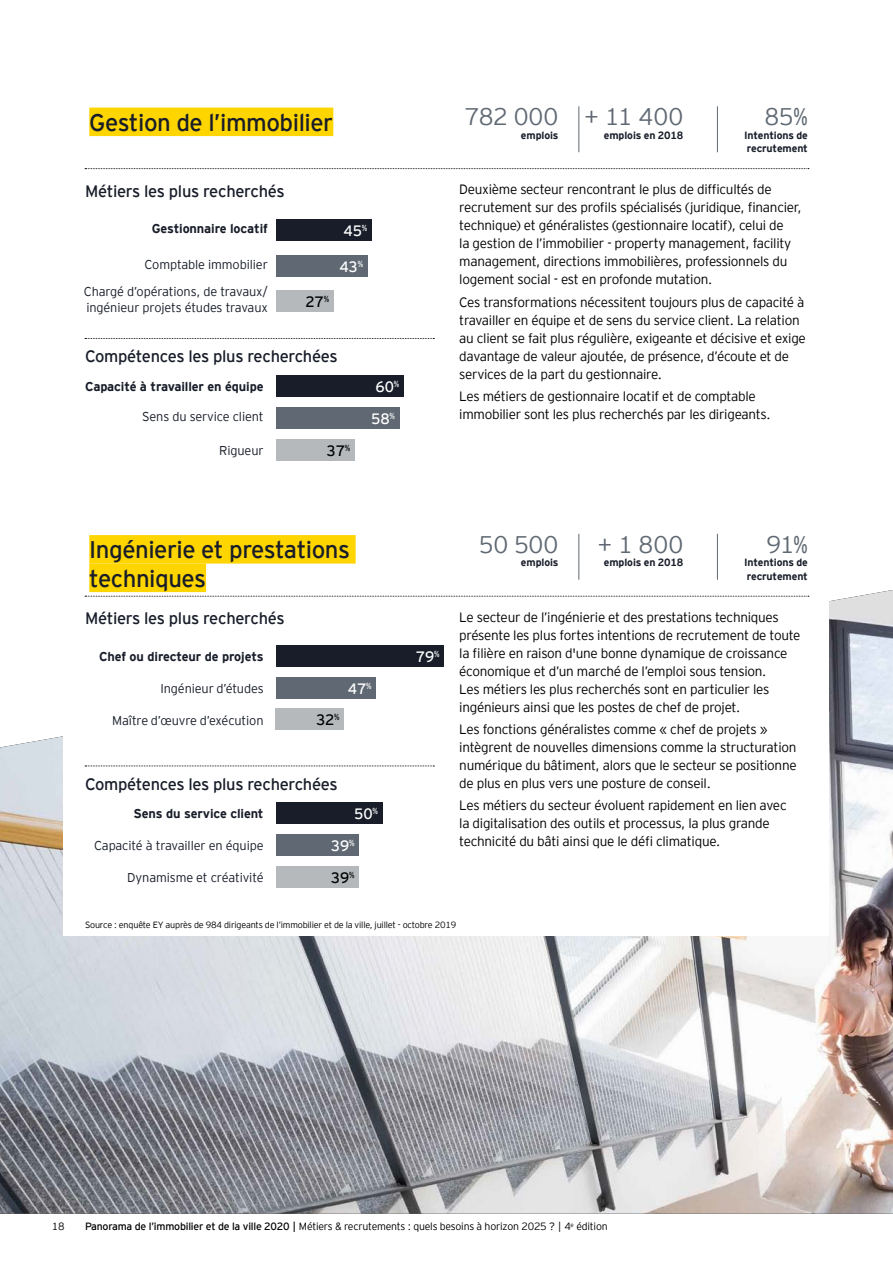
<style>
.page{position:relative;width:893px;height:1263px;background:#fff}
.page>*{position:absolute;margin:0;border:0;box-sizing:border-box;transform-origin:0 0}
.t1{font:24px/28.5px "EY Interstate";letter-spacing:-.02em;color:#181d29}
.t2{font:300 24px "EY Interstate";letter-spacing:-.01em;color:#606973}
.t3{font:16.5px "EY Interstate";letter-spacing:-.02em;color:#181d29}
.t4{font:15px "EY Interstate";letter-spacing:-.01em;color:#fff}
.t5{font:15px "EY Interstate";letter-spacing:-.01em;color:#000}
.t6{font:300 13.5px/18px "EY Interstate";letter-spacing:-.02em;color:#000}
.t7{font:300 12.75px/16.5px "EY Interstate";letter-spacing:-.01em;color:#181d29}
.t8{font:700 12.75px "EY Interstate";letter-spacing:-.01em;color:#181d29}
.t9{font:300 10.5px "EY Interstate";letter-spacing:-.02em;color:#000}
.t10{font:700 10.5px/13.5px "EY Interstate";letter-spacing:-.01em;color:#181d29}
.t11{font:300 9px "EY Interstate";letter-spacing:-.02em;color:#000}
.s1{font-weight:400}
</style>
<div class="page">
<div style="left:89px;top:108px;width:244px;height:28px;background:#ffd500"></div>
<svg style="left:85px;top:168px;width:724px;height:1px"></svg>
<svg style="left:85px;top:338px;width:349px;height:1px"></svg>
<div style="left:276px;top:220px;width:96px;height:21px;background:#181d29"></div>
<div style="left:276px;top:255px;width:91px;height:21px;background:#606973"></div>
<div style="left:276px;top:290px;width:57px;height:22px;background:#b5b9bc"></div>
<div style="left:276px;top:375px;width:128px;height:21px;background:#181d29"></div>
<div style="left:276px;top:408px;width:123px;height:21px;background:#606973"></div>
<div style="left:276px;top:440px;width:79px;height:21px;background:#b5b9bc"></div>
<hr style="left:579px;top:106px;width:1px;height:46px;background:#606973">
<hr style="left:717px;top:106px;width:1px;height:46px;background:#606973">
<img style="left:0;top:590px;width:893px;height:623px">
<div style="left:64px;top:512px;width:765px;height:423px;background:#fff"></div>
<div style="left:89px;top:535px;width:267px;height:29px;background:#ffd500"></div>
<div style="left:89px;top:564px;width:117px;height:28px;background:#ffd500"></div>
<svg style="left:85px;top:596px;width:724px;height:1px"></svg>
<svg style="left:85px;top:765px;width:349px;height:1px"></svg>
<div style="left:276px;top:645px;width:168px;height:21px;background:#181d29"></div>
<div style="left:276px;top:677px;width:100px;height:21px;background:#606973"></div>
<div style="left:276px;top:709px;width:68px;height:21px;background:#b5b9bc"></div>
<div style="left:276px;top:802px;width:106px;height:22px;background:#181d29"></div>
<div style="left:276px;top:834px;width:83px;height:22px;background:#606973"></div>
<div style="left:276px;top:866px;width:83px;height:22px;background:#b5b9bc"></div>
<hr style="left:579px;top:534px;width:1px;height:46px;background:#606973">
<hr style="left:717px;top:534px;width:1px;height:46px;background:#606973">
<h1 class="t1" style="left:89px;top:107px;width:246px">Gestion de l’immobilier</h1>
<h1 class="t2" style="left:465px;top:100px;width:95px">782 000</h1>
<p class="t10" style="left:521px;top:128px;width:39px">emplois</p>
<h1 class="t2" style="left:584px;top:100px;width:100px">+ 11 400</h1>
<p class="t10" style="left:604px;top:128px;width:81px">emplois en 2018</p>
<h1 class="t2" style="left:764px;top:100px;width:45px">85%</h1>
<p class="t10" style="left:744px;top:128px;width:65px">Intentions de recrutement</p>
<p class="t3" style="left:85px;top:179px;width:201px">Métiers les plus recherchés</p>
<p class="t8" style="left:152px;top:220px;width:118px">Gestionnaire locatif</p>
<p class="t4" style="left:344px;top:220px;width:25px">45<sup>%</sup></p>
<p class="t7" style="left:145px;top:255px;width:125px">Comptable immobilier</p>
<p class="t4" style="left:339px;top:256px;width:25px">43<sup>%</sup></p>
<p class="t7" style="left:84px;top:282px;width:186px">Chargé d’opérations, de travaux/ ingénieur projets études travaux</p>
<p class="t5" style="left:305px;top:291px;width:25px">27<sup>%</sup></p>
<p class="t3" style="left:85px;top:345px;width:254px">Compétences les plus recherchées</p>
<p class="t8" style="left:85px;top:377px;width:180px">Capacité à travailler en équipe</p>
<p class="t4" style="left:376px;top:376px;width:25px">60<sup>%</sup></p>
<p class="t7" style="left:142px;top:408px;width:123px">Sens du service client</p>
<p class="t4" style="left:371px;top:408px;width:25px">58<sup>%</sup></p>
<p class="t7" style="left:219px;top:442px;width:46px">Rigueur</p>
<p class="t5" style="left:327px;top:440px;width:25px">37<sup>%</sup></p>
<p class="t6" style="left:459px;top:180px;width:344px">Deuxième secteur rencontrant le plus de difficultés de recrutement sur des profils spécialisés (juridique, financier, technique) et généralistes (gestionnaire locatif), celui de<br>la gestion de l’immobilier - property management, facility management, directions immobilières, professionnels du logement social - est en profonde mutation.</p>
<p class="t6" style="left:459px;top:292px;width:348px">Ces transformations nécessitent toujours plus de capacité à travailler en équipe et de sens du service client. La relation au client se fait plus régulière, exigeante et décisive et exige davantage de valeur ajoutée, de présence, d’écoute et de services de la part du gestionnaire.</p>
<p class="t6" style="left:459px;top:386px;width:313px">Les métiers de gestionnaire locatif et de comptable immobilier sont les plus recherchés par les dirigeants.</p>
<h1 class="t1" style="left:89px;top:534px;width:262px">Ingénierie et prestations techniques</h1>
<h1 class="t2" style="left:479px;top:527px;width:81px">50 500</h1>
<p class="t10" style="left:521px;top:555px;width:39px">emplois</p>
<h1 class="t2" style="left:597px;top:527px;width:87px">+ 1 800</h1>
<p class="t10" style="left:604px;top:555px;width:81px">emplois en 2018</p>
<h1 class="t2" style="left:766px;top:527px;width:43px">91%</h1>
<p class="t10" style="left:744px;top:555px;width:65px">Intentions de recrutement</p>
<p class="t6" style="left:459px;top:607px;width:343px">Le secteur de l’ingénierie et des prestations techniques présente les plus fortes intentions de recrutement de toute la filière en raison d'une bonne dynamique de croissance économique et d’un marché de l’emploi sous tension.<br>Les métiers les plus recherchés sont en particulier les ingénieurs ainsi que les postes de chef de projet.</p>
<p class="t6" style="left:459px;top:719px;width:339px">Les fonctions généralistes comme « chef de projets » intègrent de nouvelles dimensions comme la structuration numérique du bâtiment, alors que le secteur se positionne de plus en plus vers une posture de conseil.</p>
<p class="t6" style="left:459px;top:796px;width:329px">Les métiers du secteur évoluent rapidement en lien avec la digitalisation des outils et processus, la plus grande technicité du bâti ainsi que le défi climatique.</p>
<p class="t3" style="left:85px;top:607px;width:201px">Métiers les plus recherchés</p>
<p class="t8" style="left:99px;top:647px;width:166px">Chef ou directeur de projets</p>
<p class="t4" style="left:416px;top:646px;width:25px">79<sup>%</sup></p>
<p class="t7" style="left:160px;top:679px;width:105px">Ingénieur d’études</p>
<p class="t4" style="left:348px;top:677px;width:25px">47<sup>%</sup></p>
<p class="t7" style="left:112px;top:711px;width:153px">Maître d’œuvre d’exécution</p>
<p class="t5" style="left:316px;top:709px;width:25px">32<sup>%</sup></p>
<p class="t3" style="left:85px;top:772px;width:254px">Compétences les plus recherchées</p>
<p class="t8" style="left:134px;top:805px;width:131px">Sens du service client</p>
<p class="t4" style="left:354px;top:803px;width:25px">50<sup>%</sup></p>
<p class="t7" style="left:94px;top:837px;width:171px">Capacité à travailler en équipe</p>
<p class="t4" style="left:331px;top:835px;width:25px">39<sup>%</sup></p>
<p class="t7" style="left:127px;top:868px;width:138px">Dynamisme et créativité</p>
<p class="t5" style="left:331px;top:867px;width:25px">39<sup>%</sup></p>
<p class="t11" style="left:85px;top:918px;width:373px">Source : enquête EY auprès de 984 dirigeants de l’immobilier et de la ville, juillet - octobre 2019</p>
<p class="t9" style="left:52px;top:1219px;width:15px">18</p>
<p class="t9" style="left:85px;top:1219px;width:524px"><span class="s1">Panorama de l’immobilier et de la ville 2020 |</span> Métiers &amp; recrutements : quels besoins à horizon 2025 ? | 4<sup>e</sup> édition</p>
</div>
